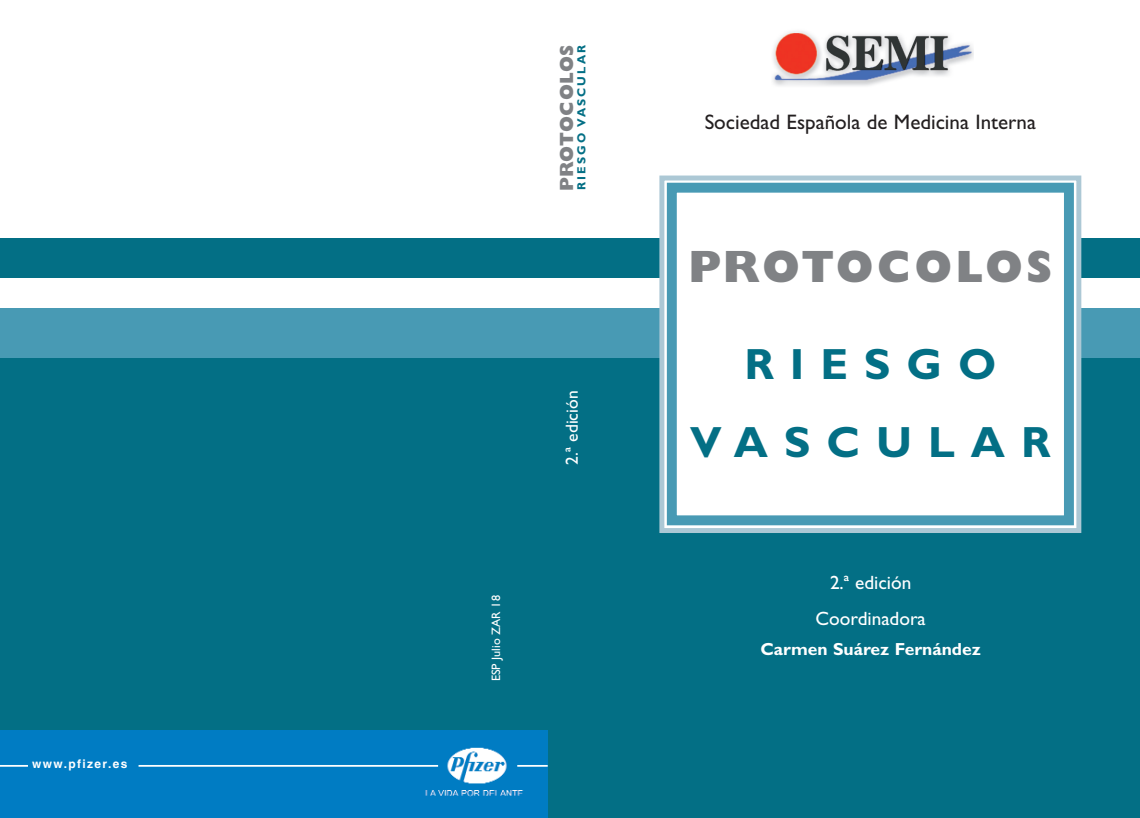
<style>
.page{position:relative;width:1140px;height:818px;background:#fff}
.page>*{position:absolute;margin:0;border:0;box-sizing:border-box;transform-origin:0 0}
.t1{font:800 45.5px "Gill Sans";letter-spacing:.065em;color:#808285}
.t2{font:700 43.75px/78.8px "Gill Sans";letter-spacing:.365em;color:#036f85;text-align:center}
.t3{font:21px "Gill Sans";color:#231f20}
.t4{font:19.25px/35.5px "Gill Sans";color:#fff;text-align:center}
.t5{font:800 19.25px "Gill Sans";letter-spacing:.025em;color:#808285}
.t6{font:700 17.5px "Gill Sans";color:#fff}
.t7{font:17.5px "Gill Sans";color:#fff}
.t8{font:12.25px "Gill Sans";color:#fff}
.t9{font:700 11.9px "Gill Sans";letter-spacing:.175em;color:#036f85}
.t10{font:700 11.9px "Helvetica";letter-spacing:.115em;color:#fff}
</style>
<div class="page">
<div style="left:0;top:357px;width:1139px;height:460px;background:#036f85"></div>
<div style="left:0;top:238px;width:1139px;height:40px;background:#036f85"></div>
<div style="left:0;top:308px;width:1139px;height:49px;background:#489ab4"></div>
<img style="left:773px;top:31px;width:200px;height:55px">
<div style="left:659px;top:175px;width:422px;height:358px;border:5px solid #acc8d5"></div>
<div style="left:671px;top:188px;width:397px;height:332px;background:#fff"></div>
<div style="left:666px;top:183px;width:407px;height:342px;border:10px solid #489ab4"></div>
<div style="left:0;top:730px;width:547px;height:87px;background:#007cc3"></div>
<hr style="left:138px;top:764px;width:300px;height:2px;background:#fff">
<hr style="left:0;top:764px;width:28px;height:2px;background:#fff">
<hr style="left:517px;top:764px;width:30px;height:2px;background:#fff">
<p class="t10" style="left:32px;top:759px;width:97px">www.pfizer.es</p>
<p class="t5" style="left:560px;top:191px;width:148px;rotate:-90deg">PROTOCOLOS</p>
<p class="t9" style="left:577px;top:190px;width:146px;rotate:-90deg">RIESGO VASCULAR</p>
<p class="t8" style="left:491px;top:681px;width:88px;rotate:-90deg">ESP Julio ZAR 18</p>
<p class="t7" style="left:565px;top:464px;width:75px;rotate:-90deg">2.ª edición</p>
<p class="t3" style="left:704px;top:114px;width:333px">Sociedad Española de Medicina Interna</p>
<h1 class="t1" style="left:688px;top:251px;width:365px">PROTOCOLOS</h1>
<h2 class="t2" style="left:690px;top:329px;width:362px">RIESGO<br>VASCULAR</h2>
<p class="t4" style="left:815px;top:566px;width:112px">2.ª edición<br>Coordinadora</p>
<p class="t6" style="left:760px;top:642px;width:222px">Carmen Suárez Fernández</p>
</div>
